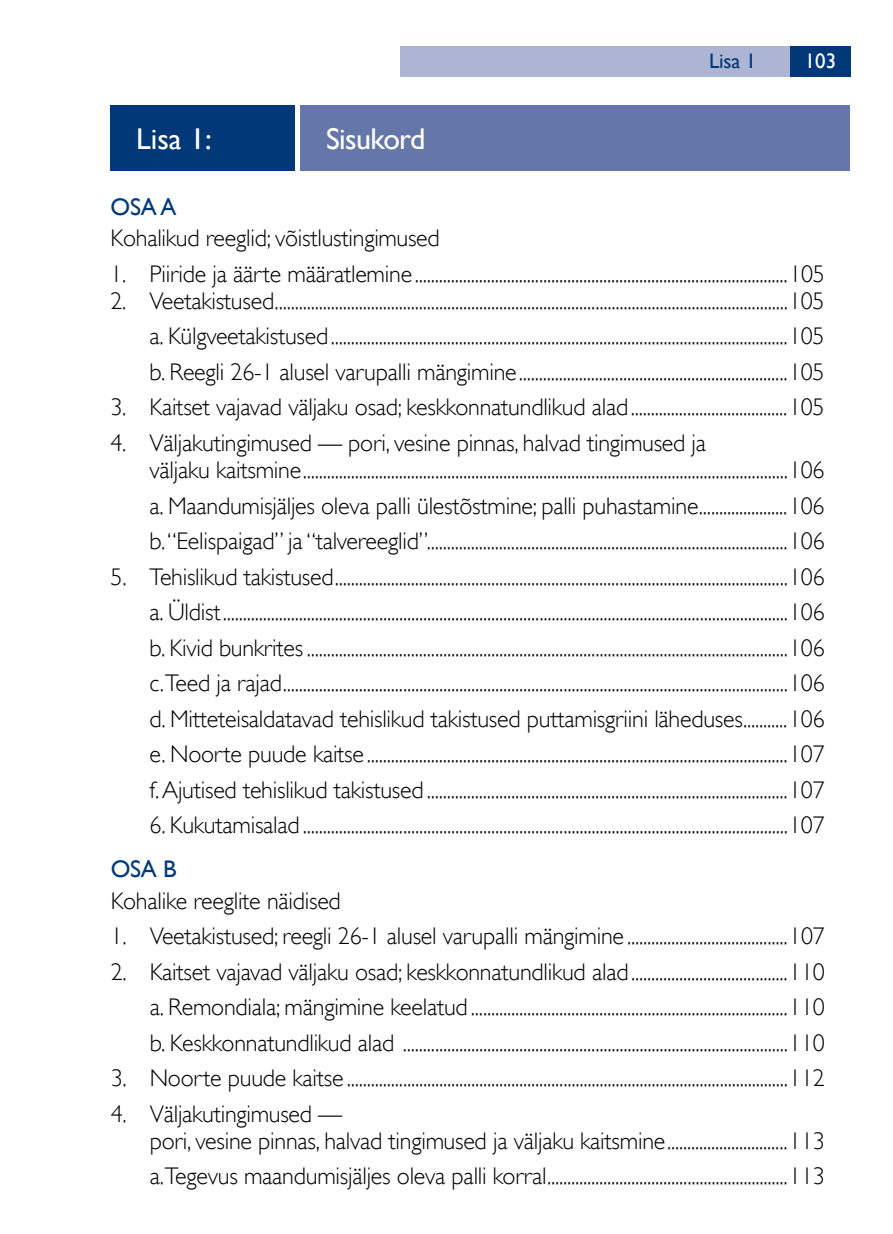
<style>
.page{position:relative;width:893px;height:1234px;background:#fff}
.page>*{position:absolute;margin:0;border:0;box-sizing:border-box;transform-origin:0 0}
.t1{font:30px "Gill Sans";letter-spacing:-.02em;color:#fff}
.t2{font:300 24px/35.4px "Gill Sans";letter-spacing:-.01em;color:#000;text-align:justify}
.t3{font:24px "Gill Sans";letter-spacing:-.01em;color:#003878}
.t4{font:21px "Gill Sans";color:#003878}
.t5{font:21px "Gill Sans";color:#fff}
</style>
<div class="page">
<div style="left:400px;top:46px;width:450px;height:30px;background:#aeb4d3"></div>
<div style="left:790px;top:46px;width:60px;height:30px;background:#003878"></div>
<div style="left:111px;top:106px;width:184px;height:65px;background:#003878"></div>
<div style="left:300px;top:106px;width:550px;height:65px;background:#6577a9"></div>
<p class="t1" style="left:136px;top:121px;width:77px">Lisa 1:</p>
<p class="t1" style="left:326px;top:121px;width:101px">Sisukord</p>
<p class="t4" style="left:709px;top:49px;width:49px">Lisa 1</p>
<p class="t5" style="left:805px;top:49px;width:33px">103</p>
<p class="t3" style="left:111px;top:193px;width:68px">OSA A</p>
<p class="t2" style="left:111px;top:220px;width:331px">Kohalikud reeglid; võistlustingimused</p>
<p class="t2" style="left:111px;top:256px;width:716px">1. Piiride ja äärte määratlemine..............................................................................................105</p>
<p class="t2" style="left:150px;top:283px;width:677px;text-indent:-39px">2. Veetakistused.................................................................................................................................105 a. Külgveetakistused...................................................................................................................105 b. Reegli 26-1 alusel varupalli mängimine....................................................................105</p>
<p class="t2" style="left:111px;top:389px;width:716px">3. Kaitset vajavad väljaku osad; keskkonnatundlikud alad........................................105</p>
<p class="t2" style="left:150px;top:429px;width:676px;line-height:27px;text-indent:-39px">4. Väljakutingimused — pori, vesine pinnas, halvad tingimused ja<br>väljaku kaitsmine..........................................................................................................................106</p>
<p class="t2" style="left:150px;top:487px;width:677px">a. Maandumisjäljes oleva palli ülestõstmine; palli puhastamine.......................106 b.“Eelispaigad” ja “talvereeglid”...........................................................................................106</p>
<p class="t2" style="left:150px;top:558px;width:677px;text-indent:-39px">5. Tehislikud takistused..................................................................................................................106 a. Üldist..............................................................................................................................................106 b. Kivid bunkrites.........................................................................................................................106 c.Teed ja rajad...............................................................................................................................106 d. Mitteteisaldatavad tehislikud takistused puttamisgriini läheduses............106 e. Noorte puude kaitse..........................................................................................................107 f.Ajutised tehislikud takistused...........................................................................................107</p>
<p class="t2" style="left:150px;top:807px;width:677px">6. Kukutamisalad..........................................................................................................................107</p>
<p class="t3" style="left:111px;top:854px;width:67px">OSA B</p>
<p class="t2" style="left:111px;top:882px;width:232px">Kohalike reeglite näidised</p>
<p class="t2" style="left:111px;top:918px;width:716px">1. Veetakistused; reegli 26-1 alusel varupalli mängimine.........................................107</p>
<p class="t2" style="left:150px;top:953px;width:677px;text-indent:-39px">2. Kaitset vajavad väljaku osad; keskkonnatundlikud alad........................................110 a. Remondiala; mängimine keelatud................................................................................110 b. Keskkonnatundlikud alad .................................................................................................110</p>
<p class="t2" style="left:111px;top:1060px;width:716px">3. Noorte puude kaitse...............................................................................................................112</p>
<p class="t2" style="left:150px;top:1099px;width:677px;line-height:27px;text-indent:-39px">4. Väljakutingimused —<br>pori, vesine pinnas, halvad tingimused ja väljaku kaitsmine...............................113</p>
<p class="t2" style="left:150px;top:1158px;width:676px">a.Tegevus maandumisjäljes oleva palli korral.............................................................113</p>
</div>
